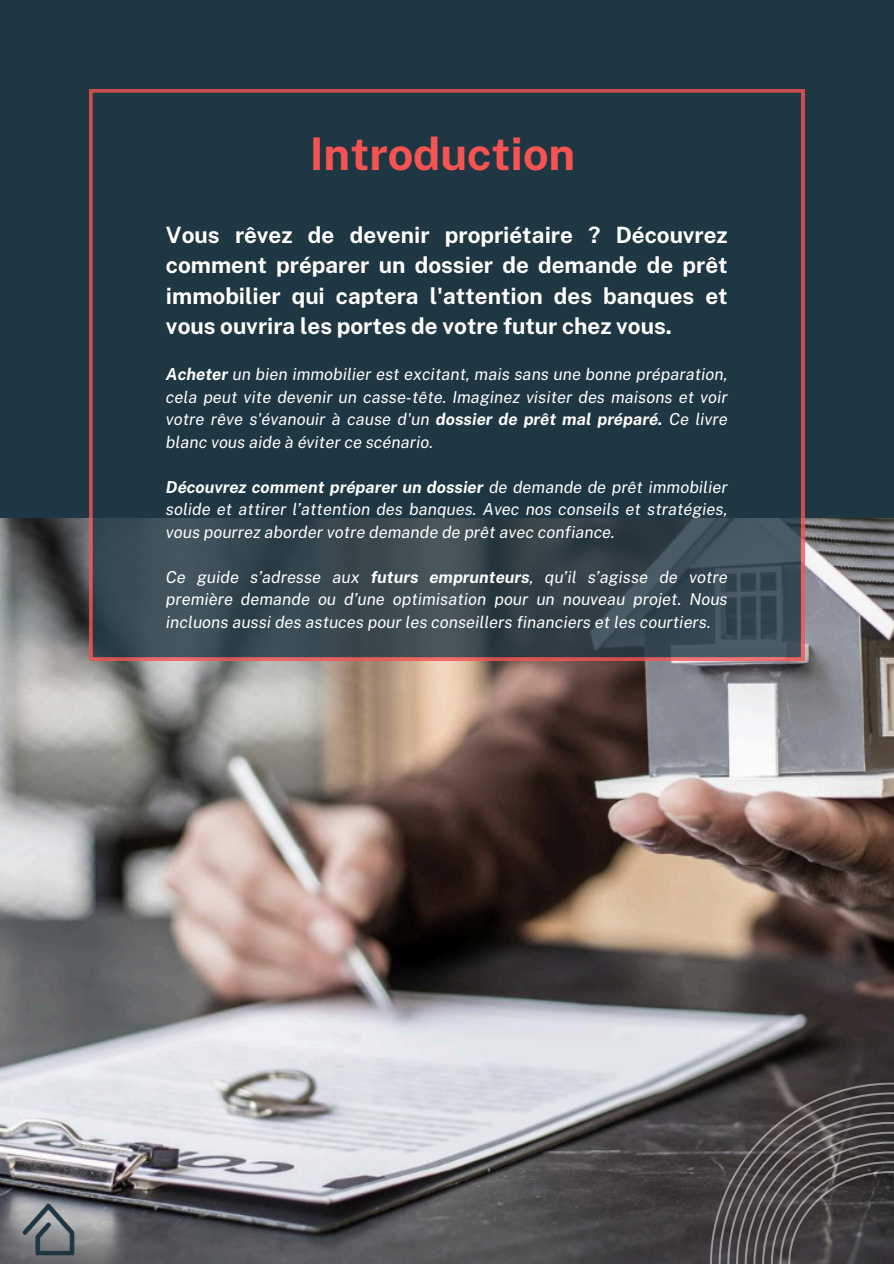
<style>
.page{position:relative;width:894px;height:1264px;background:#fff}
.page>*{position:absolute;margin:0;border:0;box-sizing:border-box;transform-origin:0 0}
.t1{font:700 45px "Public Sans";color:#f65353}
.t2{font:700 22.5px/30.3px "Public Sans";color:#fff;text-align:justify}
.t3{font:italic 16.5px/22.5px "Public Sans";color:#fff;text-align:justify}
.s1{font-weight:700}
</style>
<div class="page">
<div style="left:0;top:0;width:893px;height:1263px;background:#1f3643"></div>
<img style="left:0;top:518px;width:893px;height:745px">
<svg style="left:89px;top:89px;width:715px;height:571px"></svg>
<svg style="left:709px;top:1082px;width:184px;height:181px;background:#4b4748"></svg>
<img style="left:0;top:1171px;width:110px;height:92px">
<h2 class="t1" style="left:310px;top:128px;width:267px">Introduction</h2>
<p class="t2" style="left:166px;top:219px;width:563px">Vous rêvez de devenir propriétaire ? Découvrez comment préparer un dossier de demande de prêt immobilier qui captera l'attention des banques et vous ouvrira les portes de votre futur chez vous.</p>
<p class="t3" style="left:166px;top:363px;width:563px"><span class="s1">Acheter</span> un bien immobilier est excitant, mais sans une bonne préparation, cela peut vite devenir un casse-tête. Imaginez visiter des maisons et voir votre rêve s'évanouir à cause d'un <span class="s1">dossier de prêt mal préparé.</span> Ce livre blanc vous aide à éviter ce scénario.</p>
<p class="t3" style="left:166px;top:475px;width:563px"><span class="s1">Découvrez comment préparer un dossier</span> de demande de prêt immobilier solide et attirer l’attention des banques. Avec nos conseils et stratégies, vous pourrez aborder votre demande de prêt avec confiance.</p>
<p class="t3" style="left:166px;top:565px;width:563px">Ce guide s’adresse aux <span class="s1">futurs emprunteurs</span>, qu’il s’agisse de votre première demande ou d’une optimisation pour un nouveau projet. Nous incluons aussi des astuces pour les conseillers financiers et les courtiers.</p>
</div>
